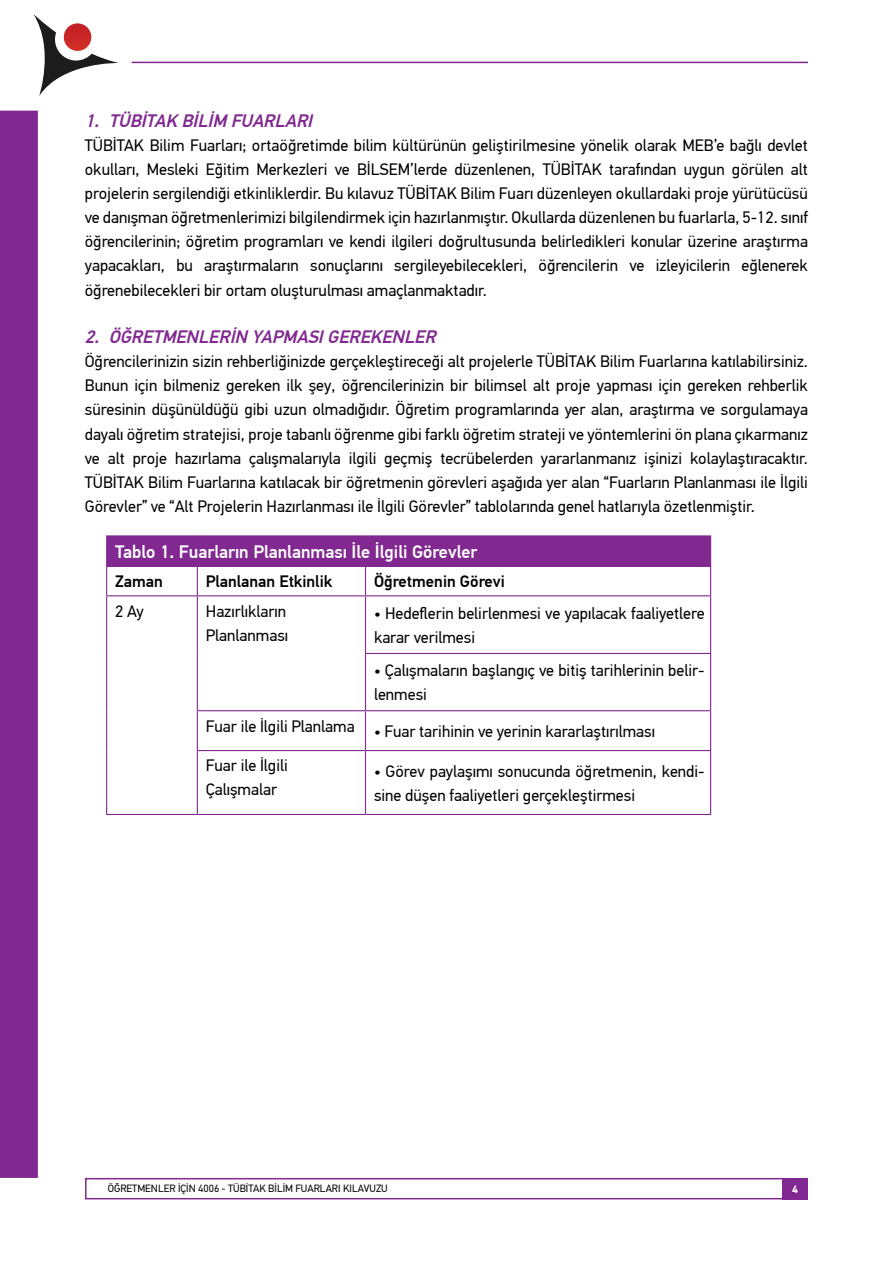
<style>
.page{position:relative;width:893px;height:1263px;background:#fff}
.page>*{position:absolute;margin:0;border:0;box-sizing:border-box;transform-origin:0 0}
.t1{font:italic 500 18px "PF Din Text Pro";color:#812990}
.t2{font:500 18px "PF Din Text Pro";color:#fff}
.t3{font:16.5px/24px "PF Din Text Pro";color:#000}
.t4{font:500 16.5px "PF Din Text Pro";color:#000}
.t5{font:10.5px "PF Din Text Pro";color:#000}
.t6{font:700 10.5px "PF Din Text Pro";color:#fff}
</style>
<div class="page">
<div style="left:85px;top:1178px;width:704px;height:21px;border:2px solid #812990"></div>
<div style="left:782px;top:1178px;width:26px;height:21px;background:#812990"></div>
<div style="left:0;top:111px;width:38px;height:1067px;background:#812990"></div>
<svg style="left:33px;top:14px;width:86px;height:82px"></svg>
<hr style="left:132px;top:62px;width:676px;height:1px;background:#812990">
<div style="left:107px;top:536px;width:604px;height:30px;background:#812990"></div>
<hr style="left:106px;top:535px;width:91px;height:1px;background:#812990">
<hr style="left:106px;top:536px;width:1px;height:30px;background:#812990">
<hr style="left:197px;top:535px;width:168px;height:1px;background:#812990">
<hr style="left:365px;top:535px;width:346px;height:1px;background:#812990">
<hr style="left:106px;top:566px;width:91px;height:1px;background:#812990">
<hr style="left:197px;top:566px;width:168px;height:1px;background:#812990">
<hr style="left:365px;top:566px;width:346px;height:1px;background:#812990">
<svg style="left:106px;top:567px;width:1px;height:28px"></svg>
<svg style="left:197px;top:567px;width:1px;height:28px"></svg>
<svg style="left:365px;top:567px;width:1px;height:28px"></svg>
<svg style="left:710px;top:567px;width:1px;height:28px"></svg>
<hr style="left:106px;top:595px;width:91px;height:1px;background:#812990">
<hr style="left:106px;top:596px;width:1px;height:57px;background:#812990">
<hr style="left:106px;top:653px;width:1px;height:58px;background:#812990">
<hr style="left:106px;top:711px;width:1px;height:39px;background:#812990">
<hr style="left:106px;top:750px;width:1px;height:64px;background:#812990">
<hr style="left:106px;top:814px;width:91px;height:1px;background:#812990">
<hr style="left:197px;top:595px;width:168px;height:1px;background:#812990">
<hr style="left:197px;top:596px;width:1px;height:57px;background:#812990">
<hr style="left:197px;top:653px;width:1px;height:57px;background:#812990">
<hr style="left:365px;top:595px;width:346px;height:1px;background:#812990">
<hr style="left:365px;top:596px;width:1px;height:57px;background:#812990">
<hr style="left:710px;top:596px;width:1px;height:57px;background:#812990">
<hr style="left:365px;top:653px;width:346px;height:1px;background:#812990">
<hr style="left:365px;top:654px;width:1px;height:56px;background:#812990">
<hr style="left:710px;top:654px;width:1px;height:56px;background:#812990">
<hr style="left:197px;top:710px;width:168px;height:1px;background:#812990">
<hr style="left:197px;top:711px;width:1px;height:39px;background:#812990">
<hr style="left:365px;top:710px;width:346px;height:1px;background:#812990">
<hr style="left:365px;top:711px;width:1px;height:39px;background:#812990">
<hr style="left:710px;top:711px;width:1px;height:39px;background:#812990">
<hr style="left:197px;top:750px;width:168px;height:1px;background:#812990">
<hr style="left:197px;top:751px;width:1px;height:63px;background:#812990">
<hr style="left:365px;top:750px;width:346px;height:1px;background:#812990">
<hr style="left:365px;top:751px;width:1px;height:63px;background:#812990">
<hr style="left:710px;top:751px;width:1px;height:63px;background:#812990">
<hr style="left:197px;top:814px;width:168px;height:1px;background:#812990">
<hr style="left:365px;top:814px;width:346px;height:1px;background:#812990">
<p class="t1" style="left:85px;top:110px;width:234px">1. TÜBİTAK BİLİM FUARLARI</p>
<p class="t3" style="left:85px;top:134px;width:725px;text-align:justify">TÜBİTAK Bilim Fuarları; ortaöğretimde bilim kültürünün geliştirilmesine yönelik olarak MEB’e bağlı devlet okulları, Mesleki Eğitim Merkezleri ve BİLSEM’lerde düzenlenen, TÜBİTAK tarafından uygun görülen alt projelerin sergilendiği etkinliklerdir. Bu kılavuz TÜBİTAK Bilim Fuarı düzenleyen okullardaki proje yürütücüsü ve danışman öğretmenlerimizi bilgilendirmek için hazırlanmıştır. Okullarda düzenlenen bu fuarlarla, 5-12. sınıf öğrencilerinin; öğretim programları ve kendi ilgileri doğrultusunda belirledikleri konular üzerine araştırma yapacakları, bu araştırmaların sonuçlarını sergileyebilecekleri, öğrencilerin ve izleyicilerin eğlenerek öğrenebilecekleri bir ortam oluşturulması amaçlanmaktadır.</p>
<p class="t1" style="left:85px;top:326px;width:357px">2. ÖĞRETMENLERİN YAPMASIGEREKENLER</p>
<p class="t3" style="left:85px;top:350px;width:725px;text-align:justify">Öğrencilerinizin sizin rehberliğinizde gerçekleştireceği alt projelerle TÜBİTAK Bilim Fuarlarına katılabilirsiniz.<br>Bunun için bilmeniz gereken ilk şey, öğrencilerinizin bir bilimsel alt proje yapması için gereken rehberlik süresinin düşünüldüğü gibi uzun olmadığıdır. Öğretim programlarında yer alan, araştırma ve sorgulamaya dayalı öğretim stratejisi, proje tabanlı öğrenme gibi farklı öğretim strateji ve yöntemlerini ön plana çıkarmanız ve alt proje hazırlama çalışmalarıyla ilgili geçmiş tecrübelerden yararlanmanız işinizi kolaylaştıracaktır.<br>TÜBİTAK Bilim Fuarlarına katılacak bir öğretmenin görevleri aşağıda yer alan “Fuarların Planlanması ile İlgili Görevler” ve “Alt Projelerin Hazırlanması ile İlgili Görevler” tablolarında genel hatlarıyla özetlenmiştir.</p>
<p class="t2" style="left:115px;top:541px;width:364px">Tablo 1. Fuarların Planlanması İle İlgili Görevler</p>
<p class="t4" style="left:115px;top:572px;width:49px">Zaman</p>
<p class="t4" style="left:206px;top:572px;width:128px">Planlanan Etkinlik</p>
<p class="t4" style="left:374px;top:572px;width:132px">Öğretmenin Görevi</p>
<p class="t3" style="left:115px;top:599px;width:30px">2 Ay</p>
<p class="t3" style="left:206px;top:599px;width:84px">Hazırlıkların<br>Planlanması</p>
<p class="t3" style="left:374px;top:601px;width:332px">• Hedeflerin belirlenmesi ve yapılacak faaliyetlere karar verilmesi</p>
<p class="t3" style="left:374px;top:659px;width:332px">• Çalışmaların başlangıç ve bitiş tarihlerinin belir&shy;lenmesi</p>
<p class="t3" style="left:206px;top:714px;width:451px;line-height:34.7px">Fuar ile İlgili Planlama • Fuar tarihinin ve yerinin kararlaştırılması<br>Fuar ile İlgili</p>
<p class="t3" style="left:206px;top:778px;width:73px">Çalışmalar</p>
<p class="t3" style="left:374px;top:759px;width:332px">• Görev paylaşımı sonucunda öğretmenin, kendi&shy;sine düşen faaliyetleri gerçekleştirmesi</p>
<p class="t5" style="left:108px;top:1182px;width:281px">ÖĞRETMENLER İÇİN 4006 - TÜBİTAK BİLİM FUARLARI KILAVUZU</p>
<p class="t6" style="left:792px;top:1182px;width:7px">4</p>
</div>
